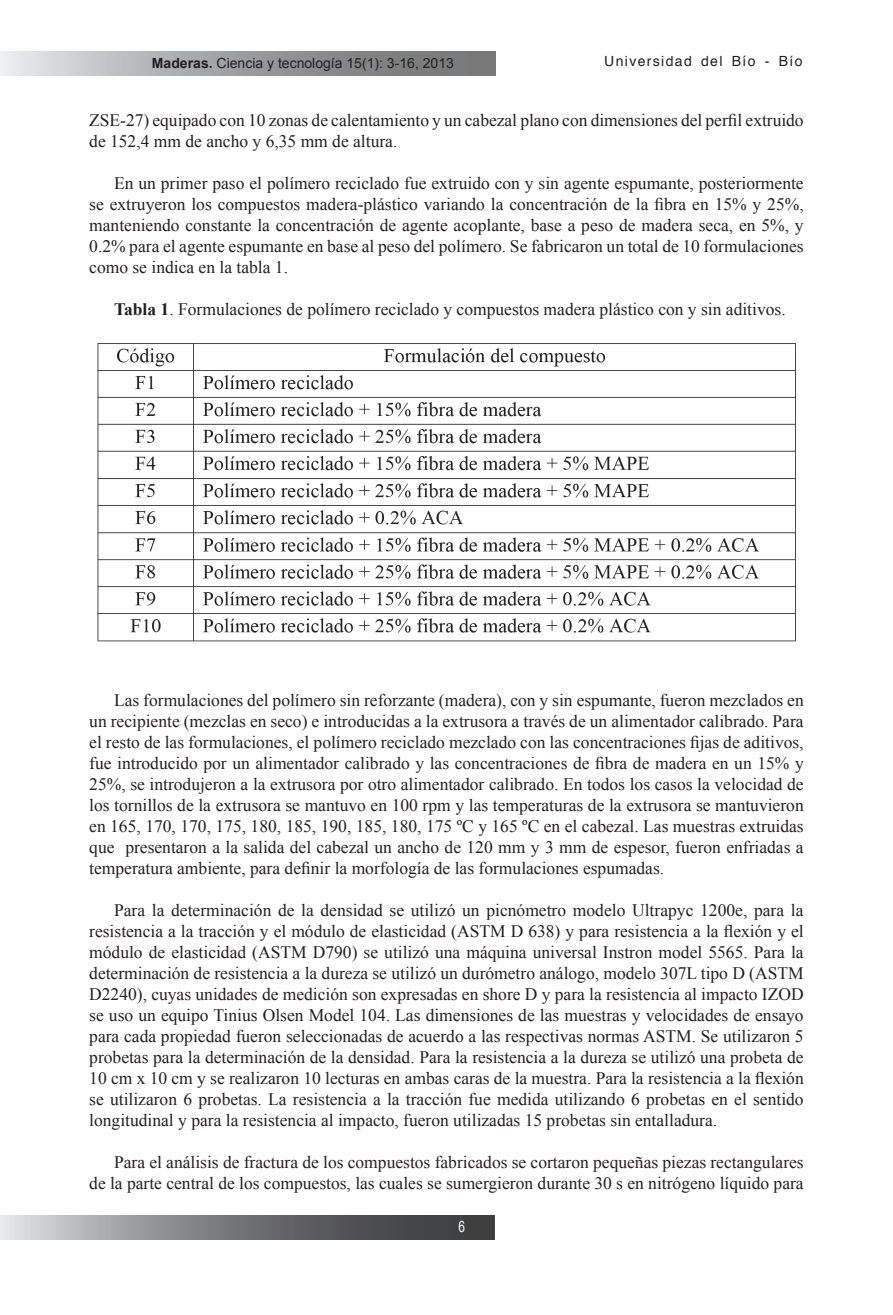
<style>
.page{position:relative;width:893px;height:1315px;background:#fff}
.page>*{position:absolute;margin:0;border:0;box-sizing:border-box;transform-origin:0 0}
.t1{font:17.5px/21px "Times New Roman";color:#231f20;text-align:justify}
.t2{font:17.5px "Times New Roman";color:#231f20}
.t3{font:15.75px "Arial";color:#fff;scale:.75 1}
.t4{font:14px "Arial";color:#231f20}
.t5{font:14px "Helvetica";letter-spacing:.095em;color:#231f20}
.s1{font-weight:700}
</style>
<div class="page">
<svg style="left:0;top:1215px;width:495px;height:24px;background:#7a7b7d"></svg>
<svg style="left:0;top:51px;width:495px;height:24px;background:#a2a3a4"></svg>
<img style="left:97px;top:343px;width:700px;height:299px">
<p class="t4" style="left:152px;top:54px;width:303px"><span class="s1">Maderas.</span> Ciencia y tecnología 15(1): 3-16, 2013</p>
<p class="t5" style="left:604px;top:51px;width:200px">Universidad del Bío - Bío</p>
<p class="t1" style="left:89px;top:110px;width:716px">ZSE-27) equipado con 10 zonas de calentamiento y un cabezal plano con dimensiones del perfil extruido de 152,4 mm de ancho y 6,35 mm de altura.</p>
<p class="t1" style="left:89px;top:173px;width:716px;text-indent:25px">En un primer paso el polímero reciclado fue extruido con y sin agente espumante, posteriormente se extruyeron los compuestos madera-plástico variando la concentración de la fibra en 15% y 25%, manteniendo constante la concentración de agente acoplante, base a peso de madera seca, en 5%, y 0.2% para el agente espumante en base al peso del polímero. Se fabricaron un total de 10 formulaciones como se indica en la tabla 1.</p>
<p class="t1" style="left:114px;top:299px;width:673px"><span class="s1">Tabla 1</span>. Formulaciones de polímero reciclado y compuestos madera plástico con y sin aditivos.</p>
<p class="t1" style="left:89px;top:689px;width:716px;text-indent:25px">Las formulaciones del polímero sin reforzante (madera), con y sin espumante, fueron mezclados en un recipiente (mezclas en seco) e introducidas a la extrusora a través de un alimentador calibrado. Para el resto de las formulaciones, el polímero reciclado mezclado con las concentraciones fijas de aditivos, fue introducido por un alimentador calibrado y las concentraciones de fibra de madera en un 15% y 25%, se introdujeron a la extrusora por otro alimentador calibrado. En todos los casos la velocidad de los tornillos de la extrusora se mantuvo en 100 rpm y las temperaturas de la extrusora se mantuvieron en 165, 170, 170, 175, 180, 185, 190, 185, 180, 175 ºC y 165 ºC en el cabezal. Las muestras extruidas que presentaron a la salida del cabezal un ancho de 120 mm y 3 mm de espesor, fueron enfriadas a temperatura ambiente, para definir la morfología de las formulaciones espumadas.</p>
<p class="t1" style="left:89px;top:899px;width:716px;text-indent:25px">Para la determinación de la densidad se utilizó un picnómetro modelo Ultrapyc 1200e, para la resistencia a la tracción y el módulo de elasticidad (ASTM D 638) y para resistencia a la flexión y el módulo de elasticidad (ASTM D790) se utilizó una máquina universal Instron model 5565. Para la determinación de resistencia a la dureza se utilizó un durómetro análogo, modelo 307L tipo D (ASTM D2240), cuyas unidades de medición son expresadas en shore D y para la resistencia al impacto IZOD se uso un equipo Tinius Olsen Model 104. Las dimensiones de las muestras y velocidades de ensayo para cada propiedad fueron seleccionadas de acuerdo a las respectivas normas ASTM. Se utilizaron 5 probetas para la determinación de la densidad. Para la resistencia a la dureza se utilizó una probeta de 10 cm x 10 cm y se realizaron 10 lecturas en ambas caras de la muestra. Para la resistencia a la flexión</p>
<p class="t2" style="left:89px;top:1087px;width:716px">se utilizaron 6 probetas. La resistencia a la tracción fue medida utilizando 6 probetas en el sentido</p>
<p class="t1" style="left:89px;top:1109px;width:629px">longitudinal y para la resistencia al impacto, fueron utilizadas 15 probetas sin entalladura.</p>
<p class="t1" style="left:89px;top:1151px;width:716px;text-align:right">Para el análisis de fractura de los compuestos fabricados se cortaron pequeñas piezas rectangulares<br>de la parte central de los compuestos, las cuales se sumergieron durante 30 s en nitrógeno líquido para</p>
<p class="t3" style="left:459px;top:1215px;width:10px">6</p>
</div>
